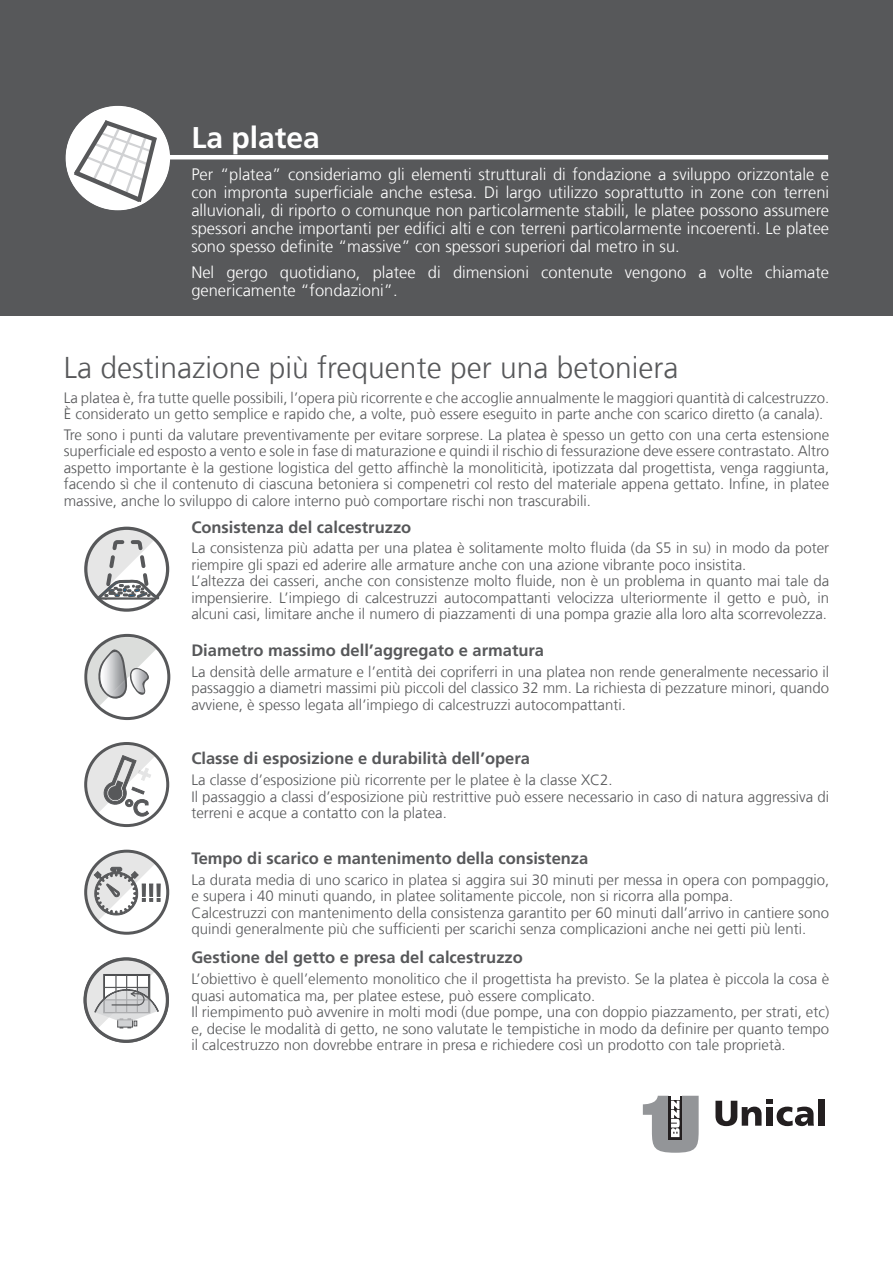
<style>
.page{position:relative;width:893px;height:1263px;background:#fff}
.page>*{position:absolute;margin:0;border:0;box-sizing:border-box;transform-origin:0 0}
.t1{font:300 30px "Frutiger LT Com";color:#57585a}
.t2{font:700 30px "Frutiger LT Com";color:#fff}
.t3{font:300 16.5px/18px "Frutiger LT Com";color:#fff;text-align:justify}
.t4{font:700 16.5px "Frutiger LT Com";color:#57585a}
.t5{font:300 15px/16.5px "Frutiger LT Com";color:#57585a}
</style>
<div class="page">
<div style="left:0;top:0;width:893px;height:316px;background:#57585a"></div>
<svg style="left:86px;top:527px;width:82px;height:83px"></svg>
<svg style="left:86px;top:851px;width:82px;height:82px"></svg>
<svg style="left:86px;top:744px;width:82px;height:81px"></svg>
<svg style="left:84px;top:634px;width:86px;height:86px"></svg>
<svg style="left:715px;top:1099px;width:99px;height:27px"></svg>
<div style="left:818px;top:1099px;width:6px;height:27px;background:#231f20"></div>
<svg style="left:643px;top:1096px;width:56px;height:57px"></svg>
<div style="left:65px;top:105px;width:105px;height:106px;background:#fff;border-radius:50%"></div>
<div style="left:63px;top:103px;width:110px;height:110px;border:3px solid #57585a;border-radius:50%"></div>
<svg style="left:74px;top:120px;width:83px;height:82px"></svg>
<hr style="left:169px;top:155px;width:659px;height:4px;background:#fff">
<svg style="left:85px;top:959px;width:82px;height:82px"></svg>
<p class="t2" style="left:191px;top:119px;width:130px">La platea</p>
<p class="t3" style="left:191px;top:165px;width:639px">Per “platea” consideriamo gli elementi strutturali di fondazione a sviluppo orizzontale e con impronta superficiale anche estesa. Di largo utilizzo soprattutto in zone con terreni alluvionali, di riporto o comunque non particolarmente stabili, le platee possono assumere spessori anche importanti per edifici alti e con terreni particolarmente incoerenti. Le platee sono spesso definite “massive” con spessori superiori dal metro in su.</p>
<p class="t3" style="left:191px;top:263px;width:639px">Nel gergo quotidiano, platee di dimensioni contenute vengono a volte chiamate genericamente “fondazioni”.</p>
<p class="t1" style="left:64px;top:349px;width:616px">La destinazione più frequente per una betoniera</p>
<p class="t5" style="left:64px;top:389px;width:767px">La platea è, fra tutte quelle possibili, l’opera più ricorrente e che accoglie annualmente le maggiori quantità di calcestruzzo.<br>È considerato un getto semplice e rapido che, a volte, può essere eseguito in parte anche con scarico diretto (a canala).</p>
<p class="t5" style="left:64px;top:426px;width:767px;text-align:justify">Tre sono i punti da valutare preventivamente per evitare sorprese. La platea è spesso un getto con una certa estensione superficiale ed esposto a vento e sole in fase di maturazione e quindi il rischio di fessurazione deve essere contrastato. Altro aspetto importante è la gestione logistica del getto affinchè la monoliticità, ipotizzata dal progettista, venga raggiunta, facendo sì che il contenuto di ciascuna betoniera si compenetri col resto del materiale appena gettato. Infine, in platee massive, anche lo sviluppo di calore interno può comportare rischi non trascurabili.</p>
<p class="t4" style="left:191px;top:517px;width:222px">Consistenza del calcestruzzo</p>
<p class="t5" style="left:191px;top:540px;width:639px">La consistenza più adatta per una platea è solitamente molto fluida (da S5 in su) in modo da poter riempire gli spazi ed aderire alle armature anche con una azione vibrante poco insistita.</p>
<p class="t5" style="left:191px;top:573px;width:639px;text-align:justify">L’altezza dei casseri, anche con consistenze molto fluide, non è un problema in quanto mai tale da impensierire. L’impiego di calcestruzzi autocompattanti velocizza ulteriormente il getto e può, in alcuni casi, limitare anche il numero di piazzamenti di una pompa grazie alla loro alta scorrevolezza.</p>
<p class="t4" style="left:191px;top:640px;width:354px">Diametro massimo dell’aggregato e armatura</p>
<p class="t5" style="left:191px;top:663px;width:639px;text-align:justify">La densità delle armature e l’entità dei copriferri in una platea non rende generalmente necessario il passaggio a diametri massimi più piccoli del classico 32 mm. La richiesta di pezzature minori, quando avviene, è spesso legata all’impiego di calcestruzzi autocompattanti.</p>
<p class="t4" style="left:191px;top:748px;width:340px">Classe di esposizione e durabilità dell’opera</p>
<p class="t5" style="left:191px;top:771px;width:423px">La classe d’esposizione più ricorrente per le platee è la classe XC2.</p>
<p class="t5" style="left:191px;top:788px;width:639px">Il passaggio a classi d’esposizione più restrittive può essere necessario in caso di natura aggressiva di terreni e acque a contatto con la platea.</p>
<p class="t4" style="left:191px;top:848px;width:398px">Tempo di scarico e mantenimento della consistenza</p>
<p class="t5" style="left:191px;top:871px;width:639px">La durata media di uno scarico in platea si aggira sui 30 minuti per messa in opera con pompaggio, e supera i 40 minuti quando, in platee solitamente piccole, non si ricorra alla pompa.</p>
<p class="t5" style="left:191px;top:904px;width:639px">Calcestruzzi con mantenimento della consistenza garantito per 60 minuti dall’arrivo in cantiere sono quindi generalmente più che sufficienti per scarichi senza complicazioni anche nei getti più lenti.</p>
<p class="t4" style="left:191px;top:947px;width:333px">Gestione del getto e presa del calcestruzzo</p>
<p class="t5" style="left:191px;top:970px;width:639px">L’obiettivo è quell’elemento monolitico che il progettista ha previsto. Se la platea è piccola la cosa è quasi automatica ma, per platee estese, può essere complicato.</p>
<p class="t5" style="left:191px;top:1003px;width:639px;text-align:justify">Il riempimento può avvenire in molti modi (due pompe, una con doppio piazzamento, per strati, etc) e, decise le modalità di getto, ne sono valutate le tempistiche in modo da definire per quanto tempo il calcestruzzo non dovrebbe entrare in presa e richiedere così un prodotto con tale proprietà.</p>
</div>
